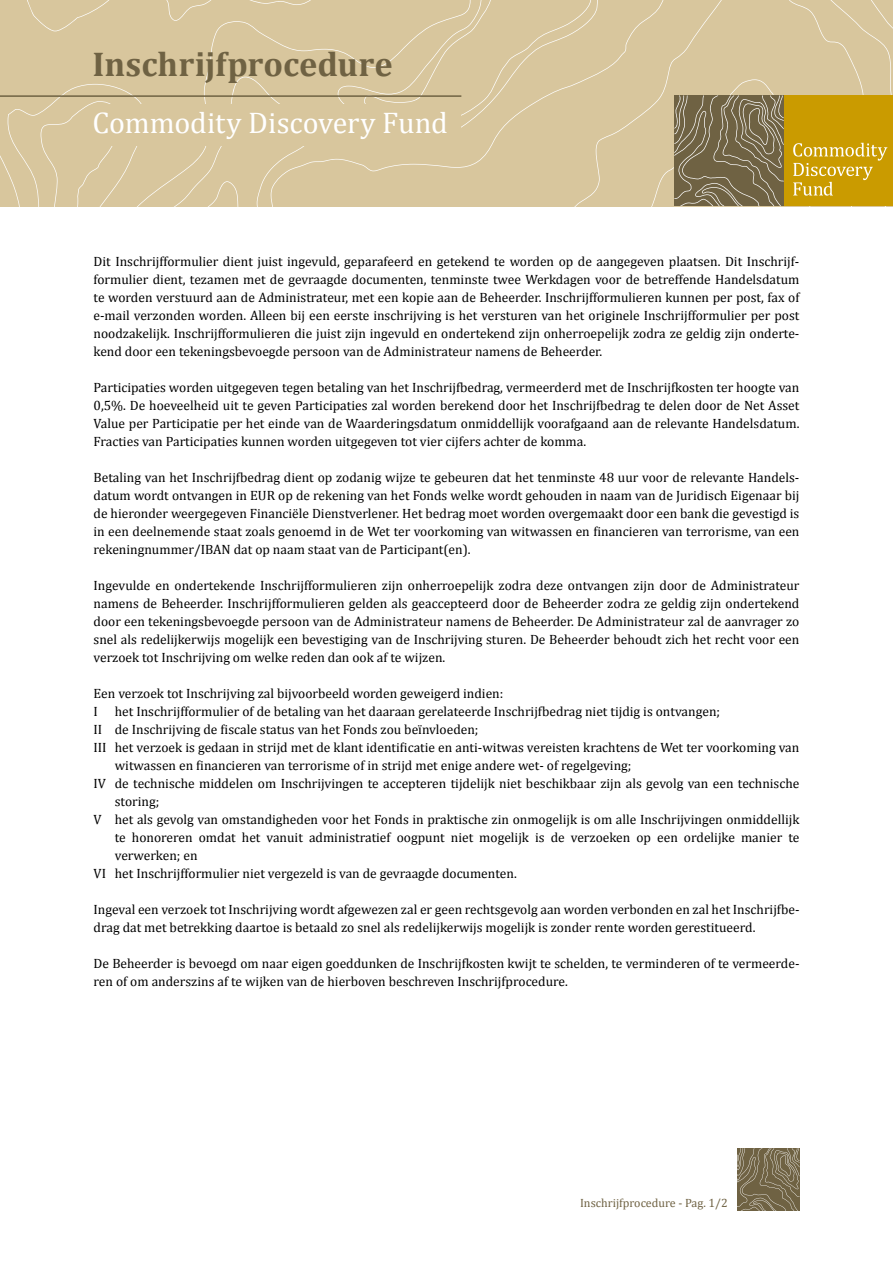
<style>
.page{position:relative;width:893px;height:1263px;background:#fff}
.page>*{position:absolute;margin:0;border:0;box-sizing:border-box;transform-origin:0 0}
.t1{font:700 34.5px "Cambria";color:#6f6243}
.t2{font:30px "Cambria";letter-spacing:-.005em;color:#fff}
.t3{font:13.5px/18px "Cambria";color:#000;text-align:justify}
.t4{font:12px "Cambria";color:#6f6243}
</style>
<div class="page">
<svg style="left:738px;top:1148px;width:61px;height:63px;background:#7d7155"></svg>
<svg style="left:0;top:0;width:893px;height:206px;background:#d1be90"></svg>
<hr style="left:0;top:95px;width:461px;height:2px;background:#6f6243">
<h1 class="t1" style="left:92px;top:40px;width:302px">Inschrijfprocedure</h1>
<h2 class="t2" style="left:92px;top:105px;width:357px">Commodity Discovery Fund</h2>
<p class="t3" style="left:94px;top:252px;width:707px">Dit Inschrijfformulier dient juist ingevuld, geparafeerd en getekend te worden op de aangegeven plaatsen. Dit Inschrijf&shy;formulier dient, tezamen met de gevraagde documenten, tenminste twee Werkdagen voor de betreffende Handelsdatum te worden verstuurd aan de Administrateur, met een kopie aan de Beheerder. Inschrijfformulieren kunnen per post, fax of e-mail verzonden worden. Alleen bij een eerste inschrijving is het versturen van het originele Inschrijfformulier per post noodzakelijk. Inschrijfformulieren die juist zijn ingevuld en ondertekend zijn onherroepelijk zodra ze geldig zijn onderte&shy;kend door een tekeningsbevoegde persoon van de Administrateur namens de Beheerder.</p>
<p class="t3" style="left:94px;top:378px;width:707px">Participaties worden uitgegeven tegen betaling van het Inschrijfbedrag, vermeerderd met de Inschrijfkosten ter hoogte van 0,5%. De hoeveelheid uit te geven Participaties zal worden berekend door het Inschrijfbedrag te delen door de Net Asset Value per Participatie per het einde van de Waarderingsdatum onmiddellijk voorafgaand aan de relevante Handelsdatum.<br>Fracties van Participaties kunnen worden uitgegeven tot vier cijfers achter de komma.</p>
<p class="t3" style="left:94px;top:468px;width:707px">Betaling van het Inschrijfbedrag dient op zodanig wijze te gebeuren dat het tenminste 48 uur voor de relevante Handels&shy;datum wordt ontvangen in EUR op de rekening van het Fonds welke wordt gehouden in naam van de Juridisch Eigenaar bij de hieronder weergegeven Financiële Dienstverlener. Het bedrag moet worden overgemaakt door een bank die gevestigd is in een deelnemende staat zoals genoemd in de Wet ter voorkoming van witwassen en financieren van terrorisme, van een rekeningnummer/IBAN dat op naam staat van de Participant(en).</p>
<p class="t3" style="left:94px;top:576px;width:707px">Ingevulde en ondertekende Inschrijfformulieren zijn onherroepelijk zodra deze ontvangen zijn door de Administrateur namens de Beheerder. Inschrijfformulieren gelden als geaccepteerd door de Beheerder zodra ze geldig zijn ondertekend door een tekeningsbevoegde persoon van de Administrateur namens de Beheerder. De Administrateur zal de aanvrager zo snel als redelijkerwijs mogelijk een bevestiging van de Inschrijving sturen. De Beheerder behoudt zich het recht voor een verzoek tot Inschrijving om welke reden dan ook af te wijzen.</p>
<p class="t3" style="left:94px;top:684px;width:411px">Een verzoek tot Inschrijving zal bijvoorbeeld worden geweigerd indien:<br>I</p>
<p class="t3" style="left:115px;top:702px;width:607px">het Inschrijfformulier of de betaling van het daaraan gerelateerde Inschrijfbedrag niet tijdig is ontvangen;</p>
<p class="t3" style="left:94px;top:720px;width:386px">II de Inschrijving de fiscale status van het Fonds zou beïnvloeden;</p>
<p class="t3" style="left:94px;top:738px;width:707px">III het verzoek is gedaan in strijd met de klant identificatie en anti-witwas vereisten krachtens de Wet ter voorkoming van</p>
<p class="t3" style="left:115px;top:756px;width:518px">witwassen en financieren van terrorisme of in strijd met enige andere wet- of regelgeving;</p>
<p class="t3" style="left:94px;top:774px;width:707px">IV de technische middelen om Inschrijvingen te accepteren tijdelijk niet beschikbaar zijn als gevolg van een technische</p>
<p class="t3" style="left:115px;top:792px;width:46px">storing;</p>
<p class="t3" style="left:94px;top:810px;width:707px">V het als gevolg van omstandigheden voor het Fonds in praktische zin onmogelijk is om alle Inschrijvingen onmiddellijk</p>
<p class="t3" style="left:115px;top:828px;width:686px">te honoreren omdat het vanuit administratief oogpunt niet mogelijk is de verzoeken op een ordelijke manier te</p>
<p class="t3" style="left:115px;top:846px;width:84px">verwerken; en</p>
<p class="t3" style="left:94px;top:864px;width:425px">VI het Inschrijfformulier niet vergezeld is van de gevraagde documenten.</p>
<p class="t3" style="left:94px;top:900px;width:707px">Ingeval een verzoek tot Inschrijving wordt afgewezen zal er geen rechtsgevolg aan worden verbonden en zal het Inschrijfbe&shy;drag dat met betrekking daartoe is betaald zo snel als redelijkerwijs mogelijk is zonder rente worden gerestitueerd.</p>
<p class="t3" style="left:94px;top:954px;width:707px">De Beheerder is bevoegd om naar eigen goeddunken de Inschrijfkosten kwijt te schelden, te verminderen of te vermeerde&shy;ren of om anderszins af te wijken van de hierboven beschreven Inschrijfprocedure.</p>
<p class="t4" style="left:580px;top:1196px;width:149px">Inschrijfprocedure - Pag. 1/2</p>
</div>
